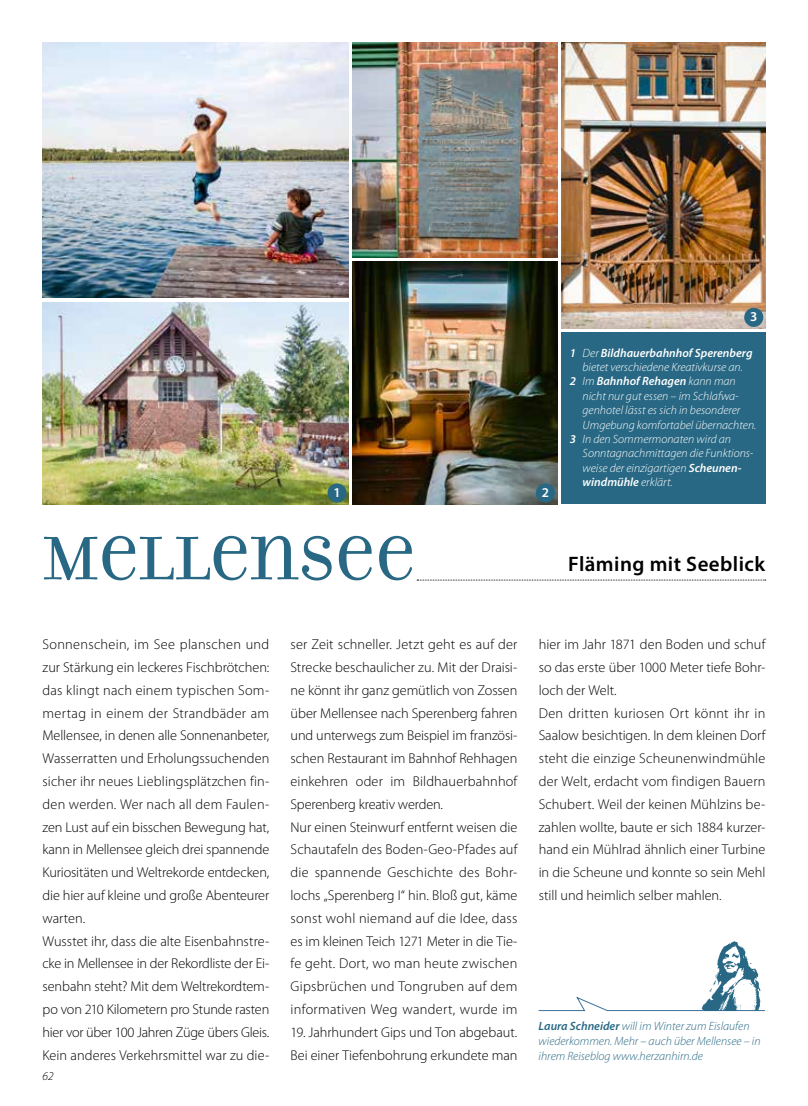
<style>
.page{position:relative;width:808px;height:1106px;background:#fff}
.page>*{position:absolute;margin:0;border:0;box-sizing:border-box;transform-origin:0 0}
.t1{font:66px "Filosofia Unicase";color:#286884}
.t2{font:600 21px "Myriad Pro";letter-spacing:.02em;color:#000}
.t3{font:300 14.25px/22.8px "Myriad Pro";color:#000}
.t4{font:600 13.5px "Myriad Pro";color:#fff}
.t5{font:italic 300 12px "Myriad Pro";color:#fff}
.t6{font:italic 300 12px/15px "Myriad Pro";color:#286884}
.t7{font:italic 600 12px "Myriad Pro";color:#fff}
.t8{font:italic 300 12px "Myriad Pro";color:#000}
.s1{font-weight:300}
.s2{font-weight:600}
</style>
<div class="page">
<img style="left:43px;top:302px;width:306px;height:202px">
<img style="left:561px;top:43px;width:204px;height:285px">
<div style="left:561px;top:333px;width:204px;height:171px;background:#286884"></div>
<img style="left:43px;top:43px;width:306px;height:255px">
<div style="left:327px;top:483px;width:20px;height:19px;background:#286884;border-radius:50%"></div>
<svg style="left:417px;top:579px;width:349px;height:1px"></svg>
<svg style="left:538px;top:996px;width:227px;height:15px"></svg>
<img style="left:698px;top:941px;width:67px;height:69px">
<img style="left:353px;top:43px;width:204px;height:214px">
<img style="left:353px;top:262px;width:204px;height:242px">
<div style="left:744px;top:308px;width:19px;height:19px;background:#286884;border-radius:50%"></div>
<div style="left:536px;top:483px;width:19px;height:19px;background:#286884;border-radius:50%"></div>
<p class="t4" style="left:333px;top:484px;width:9px">1</p>
<h1 class="t1" style="left:43px;top:519px;width:375px">MELLENSEE</h1>
<p class="t4" style="left:542px;top:484px;width:9px">2</p>
<p class="t4" style="left:750px;top:309px;width:9px">3</p>
<p class="t7" style="left:570px;top:346px;width:184px">1 <span class="s1">Der</span> Bildhauerbahnhof Sperenberg</p>
<p class="t5" style="left:583px;top:360px;width:162px">bietet verschiedene Kreativkurse an.</p>
<p class="t7" style="left:570px;top:375px;width:167px">2 <span class="s1">Im</span> Bahnhof Rehagen <span class="s1">kann man</span></p>
<p class="t5" style="left:583px;top:389px;width:158px">nicht nur gut essen – im Schlafwa-</p>
<p class="t5" style="left:583px;top:404px;width:159px">genhotel lässt es sich in besonderer</p>
<p class="t5" style="left:583px;top:418px;width:175px">Umgebung komfortabel übernachten.</p>
<p class="t5" style="left:570px;top:432px;width:163px"><span class="s2">3</span> In den Sommermonaten wird an</p>
<p class="t5" style="left:583px;top:447px;width:172px">Sonntagnachmittagen die Funktions-</p>
<p class="t5" style="left:583px;top:461px;width:160px">weise der einzigartigen <span class="s2">Scheunen-</span></p>
<p class="t7" style="left:583px;top:475px;width:92px">windmühle <span class="s1">erklärt.</span></p>
<h2 class="t2" style="left:568px;top:552px;width:198px">Fläming mit Seeblick</h2>
<p class="t3" style="left:43px;top:633px;width:228px">Sonnenschein, im See planschen und zur Stärkung ein leckeres Fischbrötchen: das klingt nach einem typischen Som&shy;mertag in einem der Strandbäder am Mellensee, in denen alle Sonnenanbeter, Wasserratten und Erholungssuchenden sicher ihr neues Lieblingsplätzchen fin&shy;den werden. Wer nach all dem Faulen&shy;zen Lust auf ein bisschen Bewegung hat, kann in Mellensee gleich drei spannende Kuriositäten und Weltrekorde entdecken, die hier auf kleine und große Abenteurer warten.<br>Wusstet ihr, dass die alte Eisenbahnstre&shy;cke in Mellensee in der Rekordliste der Ei&shy;senbahn steht? Mit dem Weltrekordtem&shy;po von 210 Kilometern pro Stunde rasten hier vor über 100 Jahren Züge übers Gleis.<br>Kein anderes Verkehrsmittel war zu die-</p>
<p class="t3" style="left:291px;top:633px;width:228px">ser Zeit schneller. Jetzt geht es auf der Strecke beschaulicher zu. Mit der Draisi&shy;ne könnt ihr ganz gemütlich von Zossen über Mellensee nach Sperenberg fahren und unterwegs zum Beispiel im französi&shy;schen Restaurant im Bahnhof Rehhagen einkehren oder im Bildhauerbahnhof Sperenberg kreativ werden.<br>Nur einen Steinwurf entfernt weisen die Schautafeln des Boden-Geo-Pfades auf die spannende Geschichte des Bohr&shy;lochs „Sperenberg I“ hin. Bloß gut, käme sonst wohl niemand auf die Idee, dass es im kleinen Teich 1271 Meter in die Tie&shy;fe geht. Dort, wo man heute zwischen Gipsbrüchen und Tongruben auf dem informativen Weg wandert, wurde im</p>
<p class="t3" style="left:291px;top:1021px;width:228px">19. Jahrhundert Gips und Ton abgebaut.<br>Bei einer Tiefenbohrung erkundete man</p>
<p class="t8" style="left:43px;top:1070px;width:13px">62</p>
<p class="t3" style="left:539px;top:633px;width:228px">hier im Jahr 1871 den Boden und schuf so das erste über 1000 Meter tiefe Bohr&shy;loch der Welt.<br>Den dritten kuriosen Ort könnt ihr in Saalow besichtigen. In dem kleinen Dorf steht die einzige Scheunenwindmühle der Welt, erdacht vom findigen Bauern Schubert. Weil der keinen Mühlzins be&shy;zahlen wollte, baute er sich 1884 kurzer&shy;hand ein Mühlrad ähnlich einer Turbine in die Scheune und konnte so sein Mehl still und heimlich selber mahlen.</p>
<p class="t6" style="left:539px;top:1018px;width:223px"><span class="s2">Laura Schneider</span> will im Winter zum Eislaufen wiederkommen. Mehr – auch über Mellensee – in ihrem Reiseblog www.herzanhirn.de</p>
</div>
